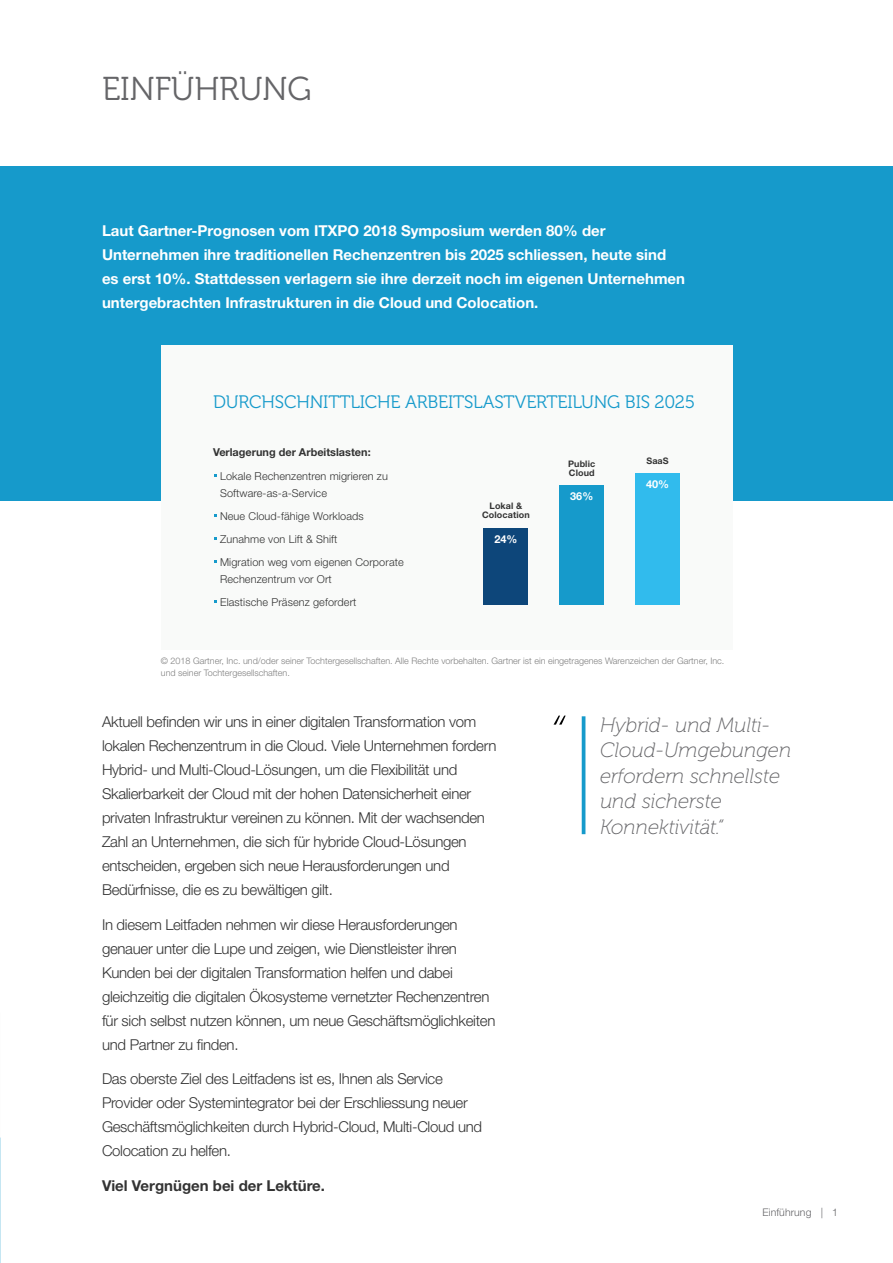
<style>
.page{position:relative;width:893px;height:1263px;background:#fff}
.page>*{position:absolute;margin:0;border:0;box-sizing:border-box;transform-origin:0 0}
.Into_-_Heading__Grey{font:33px "Museo 300";letter-spacing:-.005em;color:#656568}
.Subhead_5__White{font:italic 20.7px/25.5px "Museo 100";color:#656568}
.Subhead_1__Blue___Sp{font:18px "Museo 300";letter-spacing:-.01em;color:#169acb}
.Into_-_Text__Grey{font:300 15px/24px "Helvetica Neue LT Std";letter-spacing:-.02em;color:#333}
.Into_-_Text__Grey-2{font:700 15px/24px "Helvetica Neue LT Std";color:#fff}
.Into_-_Text__Grey-3{font:700 15px "Helvetica Neue LT Std";color:#333}
.Into_-_Text__Grey-4{font:300 10.95px/16.4px "Helvetica Neue LT Std";letter-spacing:.01em;color:#333}
.Into_-_Text__Grey-5{font:700 10.95px "Helvetica Neue LT Std";color:#333}
.Into_-_Text__Grey-6{font:700 10.95px "Helvetica Neue LT Std";color:#fff}
.Into_-_Text__Grey-7{font:300 10.5px "Helvetica Neue LT Std";letter-spacing:.01em;color:#656568}
.Into_-_Text__Grey-8{font:300 9px/12px "Helvetica Neue LT Std";color:#808080}
.Into_-_Text__Grey-9{font:700 9px/9px "Helvetica Neue LT Std";letter-spacing:.01em;color:#333;text-align:center}
</style>
<div class="page">
<div style="left:0;top:166px;width:893px;height:335px;background:#169acb"></div>
<div style="left:161px;top:345px;width:571px;height:305px;background:#f9faf9"></div>
<div style="left:484px;top:528px;width:44px;height:76px;background:#0d467a"></div>
<div style="left:559px;top:485px;width:45px;height:119px;background:#169acb"></div>
<div style="left:635px;top:473px;width:45px;height:131px;background:#31bbed"></div>
<hr style="left:582px;top:716px;width:3px;height:118px;background:#169acb">
<svg style="left:553px;top:716px;width:13px;height:9px"></svg>
<p class="Into_-_Heading__Grey" style="left:102px;top:71px;width:211px">EINFÜHRUNG</p>
<p class="Into_-_Text__Grey-2" style="left:102px;top:219px;width:585px">Laut Gartner-Prognosen vom ITXPO 2018 Symposium werden 80% der Unternehmen ihre traditionellen Rechenzentren bis 2025 schliessen, heute sind es erst 10%. Stattdessen verlagern sie ihre derzeit noch im eigenen Unternehmen untergebrachten Infrastrukturen in die Cloud und Colocation.</p>
<p class="Subhead_1__Blue___Sp" style="left:213px;top:392px;width:484px">DURCHSCHNITTLICHE ARBEITSLASTVERTEILUNG BIS 2025</p>
<p class="Into_-_Text__Grey-5" style="left:213px;top:445px;width:159px">Verlagerung der Arbeitslasten:</p>
<p class="Into_-_Text__Grey-4" style="left:220px;top:468px;width:169px">Lokale Rechenzentren migrieren zu<br>Software-as-a-Service</p>
<p class="Into_-_Text__Grey-4" style="left:220px;top:508px;width:145px">Neue Cloud-fähige Workloads</p>
<p class="Into_-_Text__Grey-4" style="left:220px;top:531px;width:119px">Zunahme von Lift &amp; Shift</p>
<p class="Into_-_Text__Grey-4" style="left:220px;top:554px;width:185px">Migration weg vom eigenen Corporate<br>Rechenzentrum vor Ort</p>
<p class="Into_-_Text__Grey-4" style="left:220px;top:594px;width:138px">Elastische Präsenz gefordert</p>
<p class="Into_-_Text__Grey-9" style="left:482px;top:501px;width:49px">Lokal &amp;<br>Colocation</p>
<p class="Into_-_Text__Grey-6" style="left:494px;top:532px;width:25px">24%</p>
<p class="Into_-_Text__Grey-9" style="left:568px;top:459px;width:29px">Public</p>
<p class="Into_-_Text__Grey-9" style="left:646px;top:456px;width:24px">SaaS</p>
<p class="Into_-_Text__Grey-9" style="left:569px;top:468px;width:27px">Cloud</p>
<p class="Into_-_Text__Grey-6" style="left:570px;top:489px;width:25px">36%</p>
<p class="Into_-_Text__Grey-6" style="left:646px;top:477px;width:25px">40%</p>
<p class="Into_-_Text__Grey-8" style="left:161px;top:654px;width:565px">© 2018 Gartner, Inc. und/oder seiner Tochtergesellschaften. Alle Rechte vorbehalten. Gartner ist ein eingetragenes Warenzeichen der Gartner, Inc. und seiner Tochtergesellschaften.</p>
<p class="Subhead_5__White" style="left:600px;top:712px;width:193px">Hybrid- und Multi-<br>Cloud-Umgebungen erfordern schnellste und sicherste<br>Konnektivität.“</p>
<p class="Into_-_Text__Grey" style="left:102px;top:710px;width:396px">Aktuell befinden wir uns in einer digitalen Transformation vom lokalen Rechenzentrum in die Cloud. Viele Unternehmen fordern Hybrid- und Multi-Cloud-Lösungen, um die Flexibilität und Skalierbarkeit der Cloud mit der hohen Datensicherheit einer privaten Infrastruktur vereinen zu können. Mit der wachsenden Zahl an Unternehmen, die sich für hybride Cloud-Lösungen entscheiden, ergeben sich neue Herausforderungen und Bedürfnisse, die es zu bewältigen gilt.</p>
<p class="Into_-_Text__Grey" style="left:102px;top:912px;width:395px">In diesem Leitfaden nehmen wir diese Herausforderungen genauer unter die Lupe und zeigen, wie Dienstleister ihren Kunden bei der digitalen Transformation helfen und dabei gleichzeitig die digitalen Ökosysteme vernetzter Rechenzentren für sich selbst nutzen können, um neue Geschäftsmöglichkeiten und Partner zu finden.</p>
<p class="Into_-_Text__Grey" style="left:102px;top:1067px;width:382px">Das oberste Ziel des Leitfadens ist es, Ihnen als Service Provider oder Systemintegrator bei der Erschliessung neuer Geschäftsmöglichkeiten durch Hybrid-Cloud, Multi-Cloud und Colocation zu helfen.</p>
<p class="Into_-_Text__Grey-3" style="left:102px;top:1176px;width:225px">Viel Vergnügen bei der Lektüre.</p>
<p class="Into_-_Text__Grey-7" style="left:762px;top:1205px;width:77px">Einführung | 1</p>
</div>
